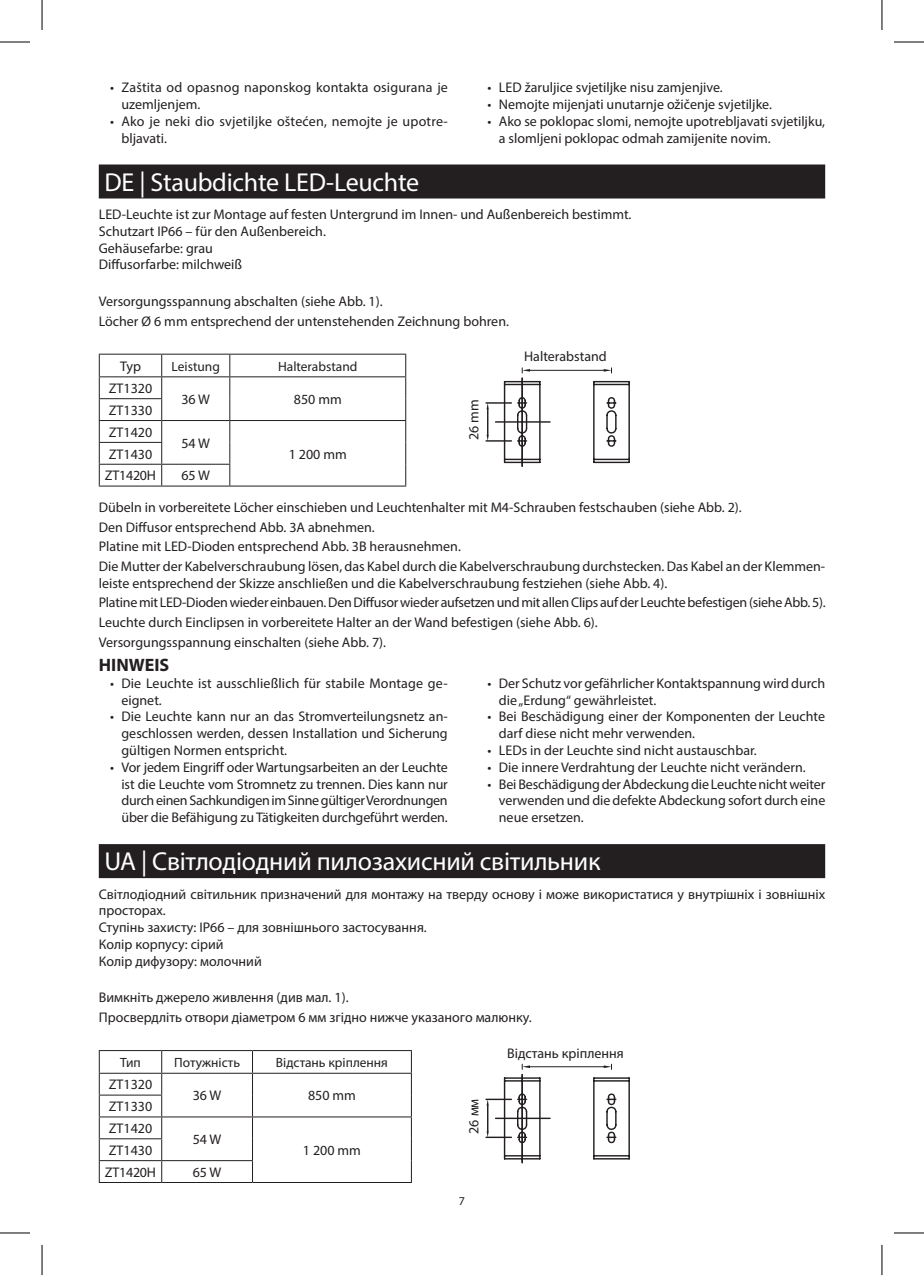
<style>
.page{position:relative;width:924px;height:1275px;background:#fff}
.page>*{position:absolute;margin:0;border:0;box-sizing:border-box;transform-origin:0 0}
.t1{font:26px "Myriad Pro";letter-spacing:-.01em;color:#fff}
.t2{font:700 18px "Myriad Pro";color:#231f20}
.t3{font:14px/16.8px "Myriad Pro";color:#231f20}
.t4{font:14px "Myriad Pro";letter-spacing:-.02em;color:#231f20}
.t5{font:13.4px "Myriad Pro";color:#231f20}
.t6{font:12px "Myriad Pro";color:#231f20}
</style>
<div class="page">
<div style="left:99px;top:164px;width:725px;height:34px;background:#231f20"></div>
<hr style="left:99px;top:376px;width:63px;height:1px;background:#231f20">
<hr style="left:162px;top:376px;width:68px;height:1px;background:#231f20">
<hr style="left:230px;top:376px;width:176px;height:1px;background:#231f20">
<hr style="left:99px;top:442px;width:63px;height:1px;background:#231f20">
<hr style="left:99px;top:464px;width:63px;height:1px;background:#231f20">
<hr style="left:99px;top:485px;width:63px;height:1px;background:#231f20">
<hr style="left:162px;top:485px;width:68px;height:1px;background:#231f20">
<hr style="left:99px;top:354px;width:63px;height:1px;background:#231f20">
<hr style="left:162px;top:354px;width:68px;height:1px;background:#231f20">
<hr style="left:230px;top:354px;width:176px;height:1px;background:#231f20">
<hr style="left:99px;top:398px;width:63px;height:1px;background:#231f20">
<hr style="left:99px;top:420px;width:63px;height:1px;background:#231f20">
<svg style="left:99px;top:355px;width:1px;height:130px"></svg>
<hr style="left:162px;top:420px;width:68px;height:1px;background:#231f20">
<svg style="left:161px;top:355px;width:1px;height:130px"></svg>
<hr style="left:162px;top:464px;width:68px;height:1px;background:#231f20">
<hr style="left:230px;top:420px;width:176px;height:1px;background:#231f20">
<svg style="left:229px;top:355px;width:1px;height:130px"></svg>
<svg style="left:405px;top:355px;width:1px;height:130px"></svg>
<hr style="left:230px;top:485px;width:176px;height:1px;background:#231f20">
<svg style="left:486px;top:368px;width:144px;height:99px"></svg>
<hr style="left:495px;top:421px;width:54px;height:2px;background:#231f20">
<hr style="left:521px;top:378px;width:1px;height:88px;background:#231f20">
<div style="left:99px;top:844px;width:725px;height:34px;background:#231f20"></div>
<hr style="left:99px;top:1072px;width:63px;height:1px;background:#231f20">
<hr style="left:162px;top:1072px;width:90px;height:1px;background:#231f20">
<hr style="left:252px;top:1072px;width:160px;height:1px;background:#231f20">
<hr style="left:99px;top:1138px;width:63px;height:1px;background:#231f20">
<hr style="left:99px;top:1160px;width:63px;height:1px;background:#231f20">
<hr style="left:99px;top:1182px;width:63px;height:1px;background:#231f20">
<hr style="left:162px;top:1182px;width:90px;height:1px;background:#231f20">
<hr style="left:99px;top:1050px;width:63px;height:1px;background:#231f20">
<hr style="left:162px;top:1050px;width:90px;height:1px;background:#231f20">
<hr style="left:252px;top:1050px;width:160px;height:1px;background:#231f20">
<hr style="left:99px;top:1094px;width:63px;height:1px;background:#231f20">
<hr style="left:99px;top:1116px;width:63px;height:1px;background:#231f20">
<svg style="left:99px;top:1051px;width:1px;height:131px"></svg>
<hr style="left:162px;top:1116px;width:90px;height:1px;background:#231f20">
<svg style="left:161px;top:1051px;width:1px;height:131px"></svg>
<hr style="left:162px;top:1160px;width:91px;height:1px;background:#231f20">
<hr style="left:252px;top:1116px;width:160px;height:1px;background:#231f20">
<svg style="left:252px;top:1051px;width:1px;height:131px"></svg>
<svg style="left:411px;top:1051px;width:1px;height:131px"></svg>
<hr style="left:252px;top:1182px;width:160px;height:1px;background:#231f20">
<svg style="left:503px;top:1064px;width:127px;height:100px"></svg>
<hr style="left:486px;top:1136px;width:25px;height:2px;background:#231f20">
<hr style="left:486px;top:1098px;width:25px;height:2px;background:#231f20">
<svg style="left:486px;top:1100px;width:2px;height:37px"></svg>
<hr style="left:495px;top:1117px;width:54px;height:2px;background:#231f20">
<hr style="left:521px;top:1074px;width:1px;height:88px;background:#231f20">
<hr style="left:0;top:42px;width:30px;height:1px;background:#000">
<hr style="left:893px;top:42px;width:30px;height:1px;background:#000">
<hr style="left:0;top:1232px;width:30px;height:1px;background:#000">
<hr style="left:893px;top:1232px;width:30px;height:1px;background:#000">
<hr style="left:42px;top:0;width:1px;height:30px;background:#000">
<hr style="left:42px;top:1245px;width:1px;height:30px;background:#000">
<hr style="left:881px;top:0;width:1px;height:30px;background:#000">
<hr style="left:881px;top:1245px;width:1px;height:30px;background:#000">
<p class="t3" style="left:121px;top:79px;width:328px;text-indent:-11px">• Zaštita od opasnog naponskog kontakta osigurana je uzemljenjem.</p>
<p class="t3" style="left:121px;top:112px;width:327px;text-indent:-11px">• Ako je neki dio svjetiljke oštećen, nemojte je upotre&shy;bljavati.</p>
<p class="t3" style="left:487px;top:79px;width:237px">• LED žaruljice svjetiljke nisu zamjenjive.</p>
<p class="t3" style="left:487px;top:96px;width:286px">• Nemojte mijenjati unutarnje ožičenje svjetiljke.</p>
<p class="t3" style="left:498px;top:112px;width:327px;text-indent:-11px">• Ako se poklopac slomi, nemojte upotrebljavati svjetiljku, a slomljeni poklopac odmah zamijenite novim.</p>
<h1 class="t1" style="left:104px;top:166px;width:316px">DE | Staubdichte LED-Leuchte</h1>
<p class="t3" style="left:99px;top:206px;width:534px">LED-Leuchte ist zur Montage auf festen Untergrund im Innen- und Außenbereich bestimmt.<br>Schutzart IP66 – für den Außenbereich.<br>Gehäusefarbe: grau<br>Diffusorfarbe: milchweiß</p>
<p class="t3" style="left:99px;top:291px;width:411px;line-height:19.6px">Versorgungsspannung abschalten (siehe Abb. 1).<br>Löcher Ø 6 mm entsprechend der untenstehenden Zeichnung bohren.</p>
<p class="t3" style="left:120px;top:357px;width:22px">Typ</p>
<p class="t5" style="left:171px;top:358px;width:50px">Leistung</p>
<p class="t5" style="left:278px;top:358px;width:81px">Halterabstand</p>
<p class="t3" style="left:109px;top:380px;width:45px">ZT1320</p>
<p class="t3" style="left:181px;top:390px;width:30px">36 W</p>
<p class="t3" style="left:294px;top:390px;width:49px">850 mm</p>
<p class="t3" style="left:109px;top:399px;width:45px;line-height:21.8px">ZT1330<br>ZT1420</p>
<p class="t3" style="left:181px;top:434px;width:30px">54 W</p>
<p class="t3" style="left:109px;top:445px;width:45px">ZT1430</p>
<p class="t3" style="left:288px;top:445px;width:60px">1 200 mm</p>
<p class="t4" style="left:105px;top:467px;width:53px">ZT1420H</p>
<p class="t3" style="left:181px;top:467px;width:30px">65 W</p>
<p class="t3" style="left:524px;top:348px;width:84px">Halterabstand</p>
<p class="t3" style="left:465px;top:440px;width:42px;rotate:-90deg">26 mm</p>
<p class="t3" style="left:99px;top:497px;width:727px;line-height:19.6px">Dübeln in vorbereitete Löcher einschieben und Leuchtenhalter mit M4-Schrauben festschauben (siehe Abb. 2).<br>Den Diffusor entsprechend Abb. 3A abnehmen.<br>Platine mit LED-Dioden entsprechend Abb. 3B herausnehmen.<br>Die Mutter der Kabelverschraubung lösen, das Kabel durch die Kabelverschraubung durchstecken. Das Kabel an der Klemmen-</p>
<p class="t3" style="left:99px;top:573px;width:728px;line-height:19.6px">leiste entsprechend der Skizze anschließen und die Kabelverschraubung festziehen (siehe Abb. 4).<br>Platine mit LED-Dioden wieder einbauen. Den Diffusor wieder aufsetzen und mit allen Clips auf der Leuchte befestigen (siehe Abb. 5).<br>Leuchte durch Einclipsen in vorbereitete Halter an der Wand befestigen (siehe Abb. 6).<br>Versorgungsspannung einschalten (siehe Abb. 7).</p>
<p class="t2" style="left:99px;top:653px;width:72px">HINWEIS</p>
<p class="t3" style="left:121px;top:674px;width:327px;text-indent:-11px">• Die Leuchte ist ausschließlich für stabile Montage ge&shy;eignet.</p>
<p class="t3" style="left:121px;top:708px;width:328px;text-align:justify;text-indent:-11px">• Die Leuchte kann nur an das Stromverteilungsnetz an&shy;geschlossen werden, dessen Installation und Sicherung gültigen Normen entspricht.</p>
<p class="t3" style="left:121px;top:758px;width:328px;text-align:justify;text-indent:-11px">• Vor jedem Eingriff oder Wartungsarbeiten an der Leuchte ist die Leuchte vom Stromnetz zu trennen. Dies kann nur durch einen Sachkundigen im Sinne gültiger Verordnungen über die Befähigung zu Tätigkeiten durchgeführt werden.</p>
<p class="t3" style="left:498px;top:674px;width:328px;text-indent:-11px">• Der Schutz vor gefährlicher Kontaktspannung wird durch die „Erdung“ gewährleistet.</p>
<p class="t3" style="left:498px;top:708px;width:328px;text-indent:-11px">• Bei Beschädigung einer der Komponenten der Leuchte darf diese nicht mehr verwenden.</p>
<p class="t3" style="left:487px;top:741px;width:271px">• LEDs in der Leuchte sind nicht austauschbar.</p>
<p class="t3" style="left:487px;top:758px;width:319px">• Die innere Verdrahtung der Leuchte nicht verändern.</p>
<p class="t3" style="left:498px;top:775px;width:328px;text-align:justify;text-indent:-11px">• Bei Beschädigung der Abdeckung die Leuchte nicht weiter verwenden und die defekte Abdeckung sofort durch eine neue ersetzen.</p>
<h1 class="t1" style="left:104px;top:845px;width:497px">UA | Світлодіодний пилозахисний світильник</h1>
<p class="t3" style="left:99px;top:885px;width:727px">Світлодіодний світильник призначений для монтажу на тверду основу і може використатися у внутрішніх і зовнішніх просторах.<br>Ступінь захисту: IP66 – для зовнішнього застосування.<br>Колір корпусу: сірий<br>Колір дифузору: молочний</p>
<p class="t3" style="left:99px;top:987px;width:434px;line-height:19.6px">Вимкніть джерело живлення (див мал. 1).<br>Просвердліть отвори діаметром 6 мм згідно нижче указаного малюнку.</p>
<p class="t5" style="left:120px;top:1054px;width:22px">Тип</p>
<p class="t5" style="left:174px;top:1054px;width:67px">Потужність</p>
<p class="t5" style="left:276px;top:1054px;width:113px">Відстань кріплення</p>
<p class="t3" style="left:109px;top:1076px;width:45px">ZT1320</p>
<p class="t3" style="left:193px;top:1087px;width:30px">36 W</p>
<p class="t3" style="left:308px;top:1087px;width:49px">850 mm</p>
<p class="t3" style="left:109px;top:1095px;width:45px;line-height:21.8px">ZT1330<br>ZT1420</p>
<p class="t3" style="left:193px;top:1130px;width:30px">54 W</p>
<p class="t3" style="left:109px;top:1141px;width:45px">ZT1430</p>
<p class="t3" style="left:303px;top:1141px;width:60px">1 200 mm</p>
<p class="t4" style="left:105px;top:1163px;width:53px">ZT1420H</p>
<p class="t3" style="left:193px;top:1163px;width:30px">65 W</p>
<p class="t3" style="left:507px;top:1044px;width:118px">Відстань кріплення</p>
<p class="t3" style="left:465px;top:1133px;width:37px;rotate:-90deg">26 мм</p>
<p class="t6" style="left:458px;top:1193px;width:8px">7</p>
</div>
